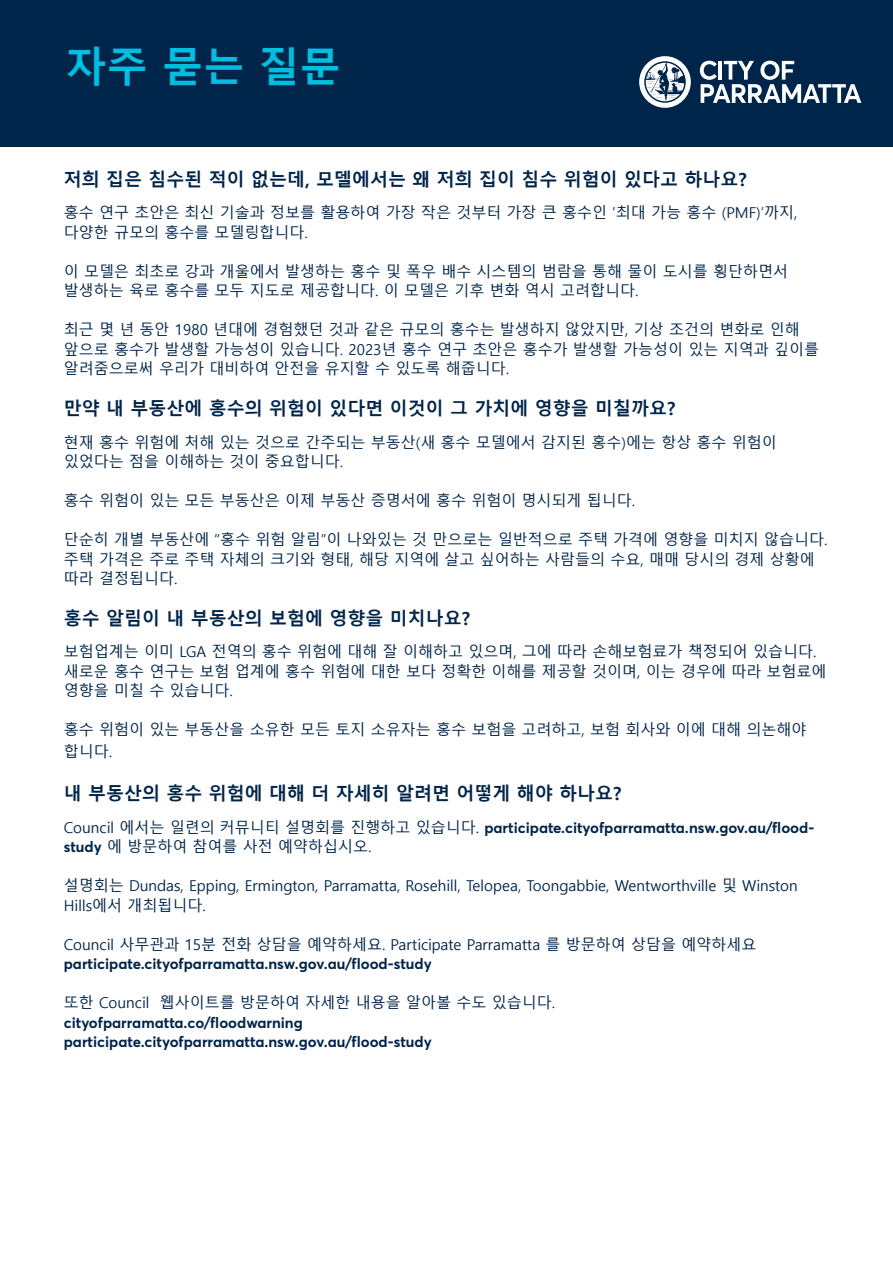
<style>
.page{position:relative;width:893px;height:1263px;background:#fff}
.page>*{position:absolute;margin:0;border:0;box-sizing:border-box;transform-origin:0 0}
.t1{font:700 41.1px "Malgun Gothic";color:#00bedf}
.t2{font:700 18px "Malgun Gothic";color:#00254a}
.t3{font:15px/19.5px "Malgun Gothic";color:#00254a}
.t4{font:700 15px/19.5px "Parramatta";color:#00254a}
.s1{font-family:"Malgun Gothic";font-weight:400}
.s2{font-family:"Parramatta";font-weight:700}
</style>
<div class="page">
<div style="left:0;top:0;width:893px;height:147px;background:#00254a"></div>
<svg style="left:700px;top:61px;width:161px;height:42px"></svg>
<svg style="left:639px;top:56px;width:52px;height:52px"></svg>
<h1 class="t1" style="left:66px;top:42px;width:277px">자주 묻는 질문</h1>
<p class="t2" style="left:64px;top:169px;width:684px">저희 집은 침수된 적이 없는데, 모델에서는 왜 저희 집이 침수 위험이 있다고 하나요?</p>
<p class="t3" style="left:64px;top:203px;width:735px">홍수 연구 초안은 최신 기술과 정보를 활용하여 가장 작은 것부터 가장 큰 홍수인 ‘최대 가능 홍수 (PMF)’까지, 다양한 규모의 홍수를 모델링합니다.</p>
<p class="t3" style="left:64px;top:262px;width:726px">이 모델은 최초로 강과 개울에서 발생하는 홍수 및 폭우 배수 시스템의 범람을 통해 물이 도시를 횡단하면서 발생하는 육로 홍수를 모두 지도로 제공합니다. 이 모델은 기후 변화 역시 고려합니다.</p>
<p class="t3" style="left:64px;top:320px;width:757px">최근 몇 년 동안 1980 년대에 경험했던 것과 같은 규모의 홍수는 발생하지 않았지만, 기상 조건의 변화로 인해 앞으로 홍수가 발생할 가능성이 있습니다. 2023년 홍수 연구 초안은 홍수가 발생할 가능성이 있는 지역과 깊이를 알려줌으로써 우리가 대비하여 안전을 유지할 수 있도록 해줍니다.</p>
<p class="t2" style="left:64px;top:398px;width:613px">만약 내 부동산에 홍수의 위험이 있다면 이것이 그 가치에 영향을 미칠까요?</p>
<p class="t3" style="left:64px;top:433px;width:715px">현재 홍수 위험에 처해 있는 것으로 간주되는 부동산(새 홍수 모델에서 감지된 홍수)에는 항상 홍수 위험이 있었다는 점을 이해하는 것이 중요합니다.</p>
<p class="t3" style="left:64px;top:491px;width:573px">홍수 위험이 있는 모든 부동산은 이제 부동산 증명서에 홍수 위험이 명시되게 됩니다.</p>
<p class="t3" style="left:64px;top:530px;width:765px">단순히 개별 부동산에 “홍수 위험 알림”이 나와있는 것 만으로는 일반적으로 주택 가격에 영향을 미치지 않습니다. 주택 가격은 주로 주택 자체의 크기와 형태, 해당 지역에 살고 싶어하는 사람들의 수요, 매매 당시의 경제 상황에 따라 결정됩니다.</p>
<p class="t2" style="left:64px;top:608px;width:408px">홍수 알림이 내 부동산의 보험에 영향을 미치나요?</p>
<p class="t3" style="left:64px;top:642px;width:764px">보험업계는 이미 LGA 전역의 홍수 위험에 대해 잘 이해하고 있으며, 그에 따라 손해보험료가 책정되어 있습니다. 새로운 홍수 연구는 보험 업계에 홍수 위험에 대한 보다 정확한 이해를 제공할 것이며, 이는 경우에 따라 보험료에 영향을 미칠 수 있습니다.</p>
<p class="t3" style="left:64px;top:719px;width:744px;line-height:21.6px">홍수 위험이 있는 부동산을 소유한 모든 토지 소유자는 홍수 보험을 고려하고, 보험 회사와 이에 대해 의논해야 합니다.</p>
<p class="t2" style="left:64px;top:783px;width:559px">내 부동산의 홍수 위험에 대해 더 자세히 알려면 어떻게 해야 하나요?</p>
<p class="t4" style="left:64px;top:817px;width:752px"><span class="s1">Council 에서는 일련의 커뮤니티 설명회를 진행하고 있습니다.</span> participate.cityofparramatta.nsw.gov.au/flood-</p>
<p class="t3" style="left:64px;top:837px;width:309px"><span class="s2">study</span> 에 방문하여 참여를 사전 예약하십시오.</p>
<p class="t3" style="left:64px;top:876px;width:736px">설명회는 Dundas, Epping, Ermington, Parramatta, Rosehill, Telopea, Toongabbie, Wentworthville 및 Winston<br>Hills에서 개최됩니다.</p>
<p class="t3" style="left:64px;top:935px;width:694px">Council 사무관과 15분 전화 상담을 예약하세요. Participate Parramatta 를 방문하여 상담을 예약하세요</p>
<p class="t4" style="left:64px;top:953px;width:369px">participate.cityofparramatta.nsw.gov.au/flood-study</p>
<p class="t3" style="left:64px;top:993px;width:493px">또한 Council 웹사이트를 방문하여 자세한 내용을 알아볼 수도 있습니다.</p>
<p class="t4" style="left:64px;top:1012px;width:369px">cityofparramatta.co/floodwarning participate.cityofparramatta.nsw.gov.au/flood-study</p>
</div>
